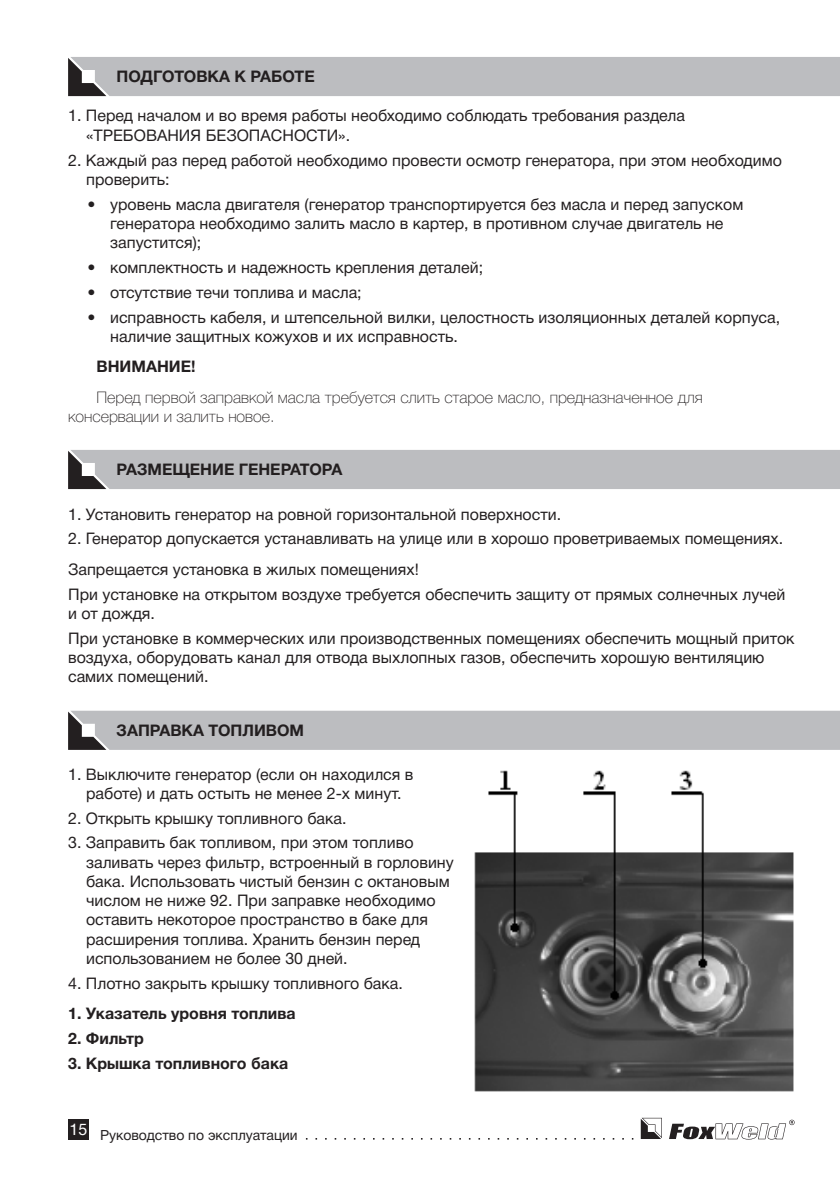
<style>
.page{position:relative;width:840px;height:1191px;background:#fff}
.page>*{position:absolute;margin:0;border:0;box-sizing:border-box;transform-origin:0 0}
.t1{font:16px/19.2px "Helvetica Neue Cyr";color:#231f20}
.t2{font:700 16px "Helvetica Neue Cyr";color:#231f20}
.t3{font:100 16px/19.2px "Helvetica Neue Cyr";color:#231f20}
.t4{font:16px "Helvetica Neue Cyr";color:#fff}
.t5{font:14px "Helvetica Neue Cyr";color:#231f20}
</style>
<div class="page">
<svg style="left:306px;top:1138px;width:327px;height:1px"></svg>
<svg style="left:640px;top:1117px;width:21px;height:22px"></svg>
<svg style="left:669px;top:1119px;width:125px;height:20px"></svg>
<div style="left:68px;top:1119px;width:21px;height:20px;background:#231f20"></div>
<div style="left:68px;top:57px;width:771px;height:39px;background:#bcbdc0"></div>
<div style="left:68px;top:450px;width:771px;height:39px;background:#bcbdc0"></div>
<div style="left:68px;top:710px;width:771px;height:40px;background:#bcbdc0"></div>
<img style="left:474px;top:770px;width:320px;height:322px">
<p class="t2" style="left:117px;top:68px;width:199px">ПОДГОТОВКА К РАБОТЕ</p>
<p class="t1" style="left:86px;top:106px;width:600px;text-indent:-18px">1. Перед началом и во время работы необходимо соблюдать требования раздела «ТРЕБОВАНИЯ БЕЗОПАСНОСТИ».</p>
<p class="t1" style="left:86px;top:150px;width:696px;text-indent:-18px">2. Каждый раз перед работой необходимо провести осмотр генератора, при этом необходимо проверить:</p>
<p class="t1" style="left:110px;top:195px;width:634px;text-indent:-23px">• уровень масла двигателя (генератор транспортируется без масла и перед запуском генератора необходимо залить масло в картер, в противном случае двигатель не запустится);</p>
<p class="t1" style="left:87px;top:258px;width:397px">• комплектность и надежность крепления деталей;</p>
<p class="t1" style="left:87px;top:283px;width:275px">• отсутствие течи топлива и масла;</p>
<p class="t1" style="left:110px;top:308px;width:671px;text-indent:-23px">• исправность кабеля, и штепсельной вилки, целостность изоляционных деталей корпуса, наличие защитных кожухов и их исправность.</p>
<p class="t2" style="left:96px;top:358px;width:100px">ВНИМАНИЕ!</p>
<p class="t3" style="left:68px;top:388px;width:636px;text-indent:28px">Перед первой заправкой масла требуется слить старое масло, предназначенное для консервации и залить новое.</p>
<p class="t2" style="left:117px;top:461px;width:227px">РАЗМЕЩЕНИЕ ГЕНЕРАТОРА</p>
<p class="t1" style="left:68px;top:504px;width:494px">1. Установить генератор на ровной горизонтальной поверхности.</p>
<p class="t1" style="left:68px;top:529px;width:716px">2. Генератор допускается устанавливать на улице или в хорошо проветриваемых помещениях.</p>
<p class="t1" style="left:68px;top:560px;width:352px">Запрещается установка в жилых помещениях!</p>
<p class="t1" style="left:68px;top:585px;width:718px">При установке на открытом воздухе требуется обеспечить защиту от прямых солнечных лучей и от дождя.</p>
<p class="t1" style="left:68px;top:629px;width:727px">При установке в коммерческих или производственных помещениях обеспечить мощный приток воздуха, оборудовать канал для отвода выхлопных газов, обеспечить хорошую вентиляцию самих помещений.</p>
<p class="t2" style="left:117px;top:721px;width:189px">ЗАПРАВКА ТОПЛИВОМ</p>
<p class="t1" style="left:68px;top:764px;width:347px;text-align:center">1. Выключите генератор (если он находился в работе) и дать остыть не менее 2-х минут.</p>
<p class="t1" style="left:68px;top:808px;width:280px">2. Открыть крышку топливного бака.</p>
<p class="t1" style="left:86px;top:833px;width:369px;text-indent:-18px">3. Заправить бак топливом, при этом топливо заливать через фильтр, встроенный в горловину бака. Использовать чистый бензин с октановым числом не ниже 92. При заправке необходимо оставить некоторое пространство в баке для расширения топлива. Хранить бензин перед использованием не более 30 дней.</p>
<p class="t1" style="left:68px;top:973px;width:336px">4. Плотно закрыть крышку топливного бака.</p>
<p class="t2" style="left:68px;top:1004px;width:229px">1. Указатель уровня топлива</p>
<p class="t2" style="left:68px;top:1029px;width:77px">2. Фильтр</p>
<p class="t2" style="left:68px;top:1054px;width:222px">3. Крышка топливного бака</p>
<p class="t4" style="left:70px;top:1120px;width:19px">15</p>
<p class="t5" style="left:100px;top:1127px;width:199px">Руководство по эксплуатации</p>
</div>
